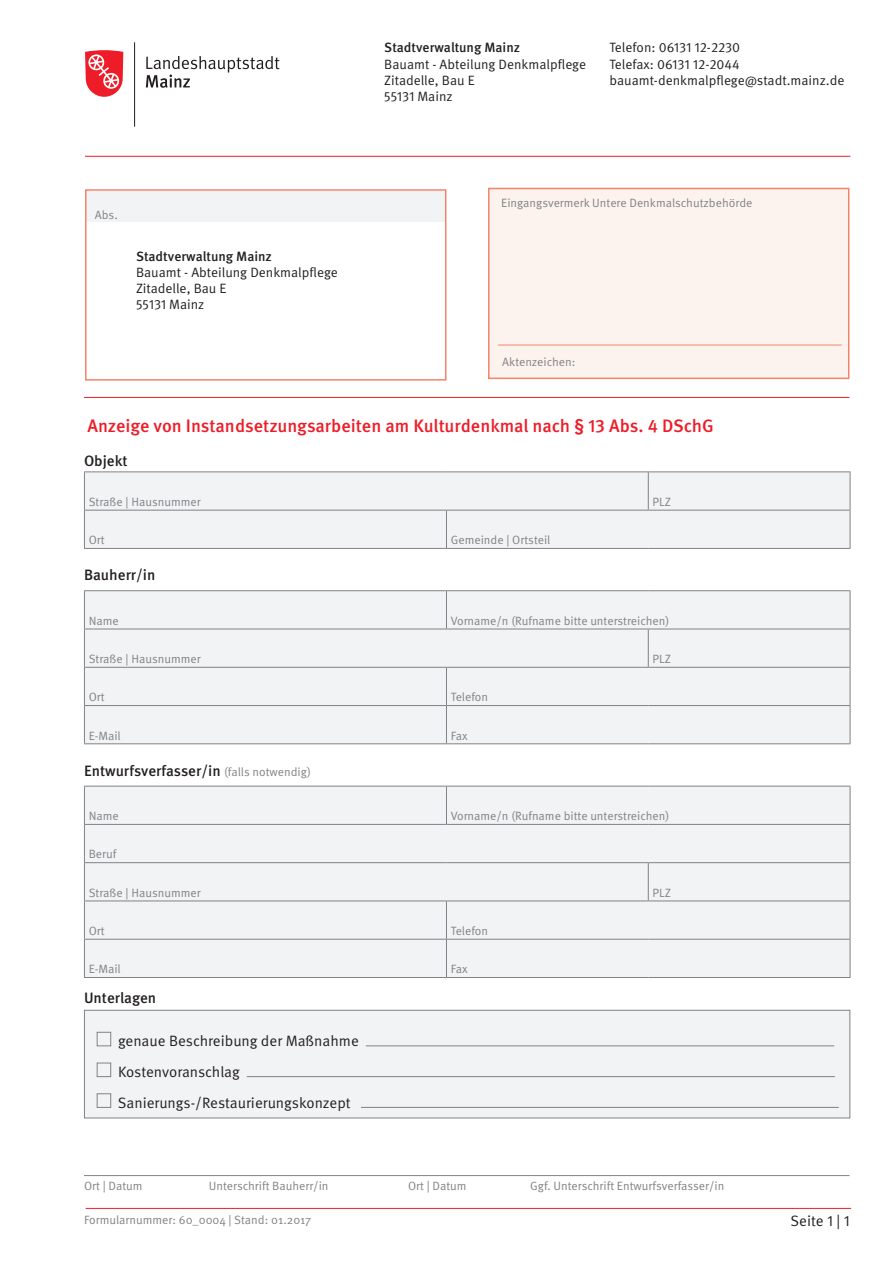
<style>
.page{position:relative;width:893px;height:1263px;background:#fff}
.page>*{position:absolute;margin:0;border:0;box-sizing:border-box;transform-origin:0 0}
.t1{font:500 18px "Meta OT";color:#ee1c28}
.t2{font:15px/30.8px "Meta OT";letter-spacing:-.005em;color:#231f20}
.t3{font:500 15px "Meta OT";color:#231f20}
.t4{font:13.5px/16.2px "Meta OT";color:#231f20}
.t5{font:500 13.5px "Meta OT";color:#231f20}
.t6{font:12px "Meta OT";color:#808285}
.s1{font-weight:400;font-size:12px;color:#808285}
</style>
<div class="page">
<svg style="left:146px;top:56px;width:134px;height:32px"></svg>
<hr style="left:134px;top:42px;width:1px;height:85px;background:#231f20">
<svg style="left:85px;top:50px;width:38px;height:47px"></svg>
<hr style="left:85px;top:156px;width:765px;height:1px;background:#ee1c28">
<hr style="left:86px;top:1208px;width:765px;height:1px;background:#ee1c28">
<div style="left:85px;top:191px;width:360px;height:31px;background:#f2f3f4"></div>
<div style="left:85px;top:472px;width:765px;height:76px;background:#f2f3f4"></div>
<hr style="left:84px;top:471px;width:362px;height:1px;background:#808285">
<hr style="left:84px;top:472px;width:1px;height:38px;background:#808285">
<hr style="left:446px;top:471px;width:202px;height:1px;background:#808285">
<hr style="left:648px;top:471px;width:202px;height:1px;background:#808285">
<hr style="left:648px;top:472px;width:1px;height:38px;background:#808285">
<hr style="left:850px;top:472px;width:1px;height:38px;background:#808285">
<hr style="left:84px;top:510px;width:362px;height:1px;background:#808285">
<hr style="left:84px;top:510px;width:1px;height:38px;background:#808285">
<hr style="left:446px;top:510px;width:202px;height:1px;background:#808285">
<hr style="left:446px;top:510px;width:1px;height:38px;background:#808285">
<hr style="left:648px;top:510px;width:202px;height:1px;background:#808285">
<hr style="left:850px;top:510px;width:1px;height:38px;background:#808285">
<hr style="left:84px;top:548px;width:362px;height:1px;background:#808285">
<hr style="left:446px;top:548px;width:202px;height:1px;background:#808285">
<hr style="left:648px;top:548px;width:202px;height:1px;background:#808285">
<div style="left:85px;top:591px;width:765px;height:152px;background:#f2f3f4"></div>
<hr style="left:84px;top:590px;width:362px;height:1px;background:#808285">
<hr style="left:84px;top:591px;width:1px;height:38px;background:#808285">
<hr style="left:446px;top:590px;width:202px;height:1px;background:#808285">
<hr style="left:446px;top:591px;width:1px;height:38px;background:#808285">
<hr style="left:648px;top:590px;width:202px;height:1px;background:#808285">
<hr style="left:850px;top:591px;width:1px;height:38px;background:#808285">
<hr style="left:84px;top:629px;width:362px;height:1px;background:#808285">
<hr style="left:84px;top:629px;width:1px;height:38px;background:#808285">
<hr style="left:446px;top:629px;width:202px;height:1px;background:#808285">
<hr style="left:648px;top:629px;width:202px;height:1px;background:#808285">
<hr style="left:648px;top:629px;width:1px;height:38px;background:#808285">
<hr style="left:850px;top:629px;width:1px;height:38px;background:#808285">
<hr style="left:84px;top:667px;width:362px;height:1px;background:#808285">
<hr style="left:84px;top:668px;width:1px;height:37px;background:#808285">
<hr style="left:446px;top:667px;width:202px;height:1px;background:#808285">
<hr style="left:446px;top:668px;width:1px;height:37px;background:#808285">
<hr style="left:648px;top:667px;width:202px;height:1px;background:#808285">
<hr style="left:850px;top:668px;width:1px;height:37px;background:#808285">
<hr style="left:84px;top:705px;width:362px;height:1px;background:#808285">
<hr style="left:84px;top:706px;width:1px;height:37px;background:#808285">
<hr style="left:446px;top:705px;width:202px;height:1px;background:#808285">
<hr style="left:446px;top:706px;width:1px;height:37px;background:#808285">
<hr style="left:648px;top:705px;width:202px;height:1px;background:#808285">
<hr style="left:850px;top:706px;width:1px;height:37px;background:#808285">
<hr style="left:84px;top:743px;width:362px;height:1px;background:#808285">
<hr style="left:446px;top:743px;width:202px;height:1px;background:#808285">
<hr style="left:648px;top:743px;width:202px;height:1px;background:#808285">
<div style="left:85px;top:787px;width:765px;height:190px;background:#f2f3f4"></div>
<hr style="left:84px;top:786px;width:362px;height:1px;background:#808285">
<hr style="left:84px;top:786px;width:1px;height:38px;background:#808285">
<hr style="left:446px;top:786px;width:202px;height:1px;background:#808285">
<hr style="left:446px;top:786px;width:1px;height:38px;background:#808285">
<hr style="left:648px;top:786px;width:202px;height:1px;background:#808285">
<hr style="left:850px;top:786px;width:1px;height:38px;background:#808285">
<hr style="left:84px;top:824px;width:362px;height:1px;background:#808285">
<hr style="left:84px;top:825px;width:1px;height:37px;background:#808285">
<hr style="left:446px;top:824px;width:202px;height:1px;background:#808285">
<hr style="left:648px;top:824px;width:202px;height:1px;background:#808285">
<hr style="left:850px;top:825px;width:1px;height:37px;background:#808285">
<hr style="left:84px;top:862px;width:362px;height:1px;background:#808285">
<hr style="left:84px;top:863px;width:1px;height:37px;background:#808285">
<hr style="left:446px;top:862px;width:202px;height:1px;background:#808285">
<hr style="left:648px;top:862px;width:202px;height:1px;background:#808285">
<hr style="left:648px;top:863px;width:1px;height:37px;background:#808285">
<hr style="left:850px;top:863px;width:1px;height:37px;background:#808285">
<hr style="left:84px;top:900px;width:362px;height:1px;background:#808285">
<hr style="left:84px;top:901px;width:1px;height:38px;background:#808285">
<hr style="left:446px;top:900px;width:202px;height:1px;background:#808285">
<hr style="left:446px;top:901px;width:1px;height:38px;background:#808285">
<hr style="left:648px;top:900px;width:202px;height:1px;background:#808285">
<hr style="left:850px;top:901px;width:1px;height:38px;background:#808285">
<hr style="left:84px;top:939px;width:362px;height:1px;background:#808285">
<hr style="left:84px;top:939px;width:1px;height:38px;background:#808285">
<hr style="left:446px;top:939px;width:202px;height:1px;background:#808285">
<hr style="left:446px;top:939px;width:1px;height:38px;background:#808285">
<hr style="left:648px;top:939px;width:202px;height:1px;background:#808285">
<hr style="left:850px;top:939px;width:1px;height:38px;background:#808285">
<hr style="left:84px;top:977px;width:362px;height:1px;background:#808285">
<hr style="left:446px;top:977px;width:202px;height:1px;background:#808285">
<hr style="left:648px;top:977px;width:202px;height:1px;background:#808285">
<div style="left:84px;top:1010px;width:766px;height:108px;background:#f2f3f4"></div>
<div style="left:97px;top:1032px;width:14px;height:14px;background:#f2f3f4;border:1px solid #808285"></div>
<hr style="left:366px;top:1045px;width:468px;height:1px;background:#808285">
<div style="left:97px;top:1063px;width:14px;height:14px;background:#f2f3f4;border:1px solid #808285"></div>
<hr style="left:247px;top:1076px;width:588px;height:1px;background:#808285">
<div style="left:97px;top:1093px;width:14px;height:15px;background:#f2f3f4;border:1px solid #808285"></div>
<hr style="left:361px;top:1107px;width:478px;height:1px;background:#808285">
<div style="left:84px;top:1010px;width:766px;height:108px;border:1px solid #808285"></div>
<hr style="left:84px;top:1175px;width:765px;height:1px;background:#808285">
<div style="left:85px;top:189px;width:361px;height:192px;border:2px solid #f48469"></div>
<hr style="left:84px;top:397px;width:765px;height:1px;background:#ee1c28">
<div style="left:489px;top:188px;width:360px;height:190px;background:#fdf3ee"></div>
<hr style="left:498px;top:345px;width:344px;height:1px;background:#f48469">
<div style="left:488px;top:188px;width:361px;height:191px;border:2px solid #f48469"></div>
<p class="t6" style="left:95px;top:207px;width:24px">Abs.</p>
<p class="t5" style="left:136px;top:248px;width:137px">Stadtverwaltung Mainz</p>
<p class="t4" style="left:136px;top:264px;width:203px">Bauamt - Abteilung Denkmalpflege<br>Zitadelle, Bau E<br>55131 Mainz</p>
<p class="t5" style="left:384px;top:39px;width:137px">Stadtverwaltung Mainz</p>
<p class="t4" style="left:384px;top:56px;width:203px">Bauamt - Abteilung Denkmalpflege<br>Zitadelle, Bau E<br>55131 Mainz</p>
<p class="t4" style="left:609px;top:40px;width:237px">Telefon: 06131 12-2230<br>Telefax: 06131 12-2044 bauamt-denkmalpflege@stadt.mainz.de</p>
<p class="t6" style="left:501px;top:195px;width:253px">Eingangsvermerk Untere Denkmalschutzbehörde</p>
<p class="t6" style="left:502px;top:354px;width:75px">Aktenzeichen:</p>
<h1 class="t1" style="left:88px;top:415px;width:628px">Anzeige von Instandsetzungsarbeiten am Kulturdenkmal nach § 13 Abs. 4 DSchG</h1>
<p class="t3" style="left:84px;top:451px;width:45px">Objekt</p>
<p class="t6" style="left:89px;top:494px;width:114px">Straße | Hausnummer</p>
<p class="t6" style="left:652px;top:494px;width:20px">PLZ</p>
<p class="t6" style="left:89px;top:533px;width:18px">Ort</p>
<p class="t6" style="left:451px;top:533px;width:101px">Gemeinde | Ortsteil</p>
<p class="t3" style="left:84px;top:566px;width:73px">Bauherr/in</p>
<p class="t6" style="left:89px;top:613px;width:32px">Name</p>
<p class="t6" style="left:451px;top:613px;width:220px">Vorname/n (Rufname bitte unterstreichen)</p>
<p class="t6" style="left:89px;top:652px;width:114px">Straße | Hausnummer</p>
<p class="t6" style="left:652px;top:652px;width:20px">PLZ</p>
<p class="t6" style="left:89px;top:690px;width:18px">Ort</p>
<p class="t6" style="left:451px;top:690px;width:39px">Telefon</p>
<p class="t6" style="left:89px;top:728px;width:34px">E-Mail</p>
<p class="t6" style="left:451px;top:728px;width:19px">Fax</p>
<p class="t3" style="left:84px;top:761px;width:228px">Entwurfsverfasser/in <span class="s1">(falls notwendig)</span></p>
<p class="t6" style="left:89px;top:809px;width:32px">Name</p>
<p class="t6" style="left:451px;top:809px;width:220px">Vorname/n (Rufname bitte unterstreichen)</p>
<p class="t6" style="left:89px;top:847px;width:29px">Beruf</p>
<p class="t6" style="left:89px;top:885px;width:114px">Straße | Hausnummer</p>
<p class="t6" style="left:652px;top:885px;width:20px">PLZ</p>
<p class="t6" style="left:89px;top:923px;width:18px">Ort</p>
<p class="t6" style="left:451px;top:923px;width:39px">Telefon</p>
<p class="t6" style="left:89px;top:962px;width:34px">E-Mail</p>
<p class="t6" style="left:451px;top:962px;width:19px">Fax</p>
<p class="t3" style="left:84px;top:988px;width:74px">Unterlagen</p>
<p class="t2" style="left:118px;top:1026px;width:243px">genaue Beschreibung der Maßnahme<br>Kostenvoranschlag<br>Sanierungs-/Restaurierungskonzept</p>
<p class="t6" style="left:84px;top:1179px;width:60px">Ort | Datum</p>
<p class="t6" style="left:209px;top:1179px;width:121px">Unterschrift Bauherr/in</p>
<p class="t6" style="left:408px;top:1179px;width:60px">Ort | Datum</p>
<p class="t6" style="left:530px;top:1179px;width:196px">Ggf. Unterschrift Entwurfsverfasser/in</p>
<p class="t6" style="left:84px;top:1212px;width:229px">Formularnummer: 60_0004 | Stand: 01.2017</p>
<p class="t2" style="left:791px;top:1205px;width:61px">Seite 1 | 1</p>
</div>
